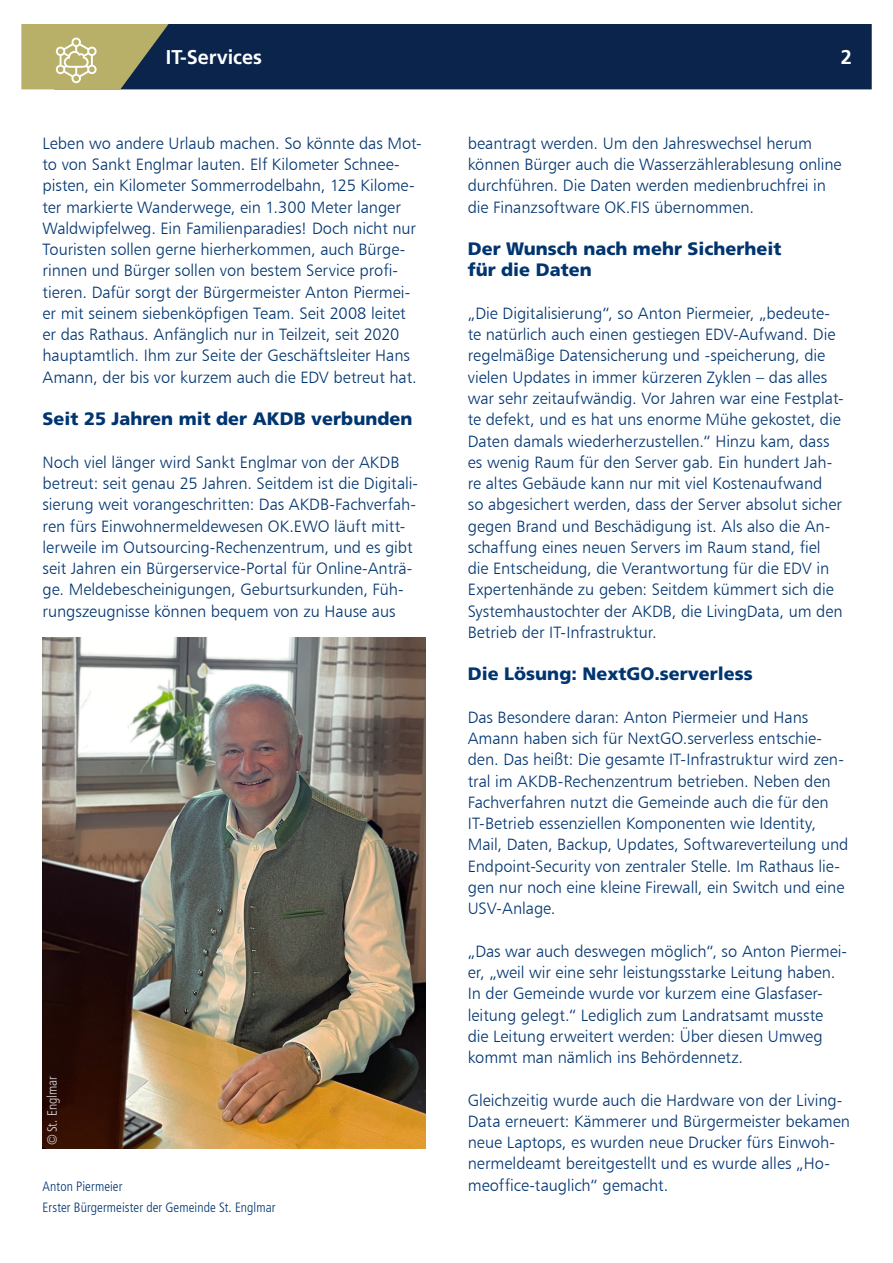
<style>
.page{position:relative;width:893px;height:1263px;background:#fff}
.page>*{position:absolute;margin:0;border:0;box-sizing:border-box;transform-origin:0 0}
.t1{font:700 19.95px "Frutiger LT Pro";color:#fff}
.head_between_12{font:900 18px/21.3px "Frutiger LT Pro";color:#003570}
.copy_11{font:16.5px/21.3px "Humanist 777 BT Light B";color:#003570}
.bu_9{font:300 condensed 13.5px "Frutiger LT Pro";letter-spacing:.005em;color:#003570}
.bu_9-2{font:300 condensed 13.5px "Frutiger LT Pro";color:#dadada}
</style>
<div class="page">
<div style="left:169px;top:24px;width:703px;height:65px;background:#0a244c"></div>
<svg style="left:21px;top:24px;width:148px;height:65px"></svg>
<img style="left:43px;top:638px;width:382px;height:510px">
<p class="t1" style="left:166px;top:45px;width:98px">IT-Services</p>
<p class="t1" style="left:841px;top:45px;width:13px">2</p>
<p class="copy_11" style="left:43px;top:132px;width:381px">Leben wo andere Urlaub machen. So könnte das Mot&shy;to von Sankt Englmar lauten. Elf Kilometer Schnee&shy;pisten, ein Kilometer Sommerrodelbahn, 125 Kilome&shy;ter markierte Wanderwege, ein 1.300 Meter langer Waldwipfelweg. Ein Familienparadies! Doch nicht nur Touristen sollen gerne hierherkommen, auch Bürge&shy;rinnen und Bürger sollen von bestem Service profi&shy;tieren. Dafür sorgt der Bürgermeister Anton Piermei&shy;er mit seinem siebenköpfigen Team. Seit 2008 leitet er das Rathaus. Anfänglich nur in Teilzeit, seit 2020 hauptamtlich. Ihm zur Seite der Geschäftsleiter Hans Amann, der bis vor kurzem auch die EDV betreut hat.</p>
<p class="head_between_12" style="left:43px;top:408px;width:371px">Seit 25 Jahren mit der AKDB verbunden</p>
<p class="copy_11" style="left:43px;top:451px;width:377px">Noch viel länger wird Sankt Englmar von der AKDB betreut: seit genau 25 Jahren. Seitdem ist die Digitali&shy;sierung weit vorangeschritten: Das AKDB-Fachverfah&shy;ren fürs Einwohnermeldewesen OK.EWO läuft mitt&shy;lerweile im Outsourcing-Rechenzentrum, und es gibt seit Jahren ein Bürgerservice-Portal für Online-Anträ&shy;ge. Meldebescheinigungen, Geburtsurkunden, Füh&shy;rungszeugnisse können bequem von zu Hause aus</p>
<p class="bu_9-2" style="left:44px;top:1145px;width:70px;rotate:-90deg">©St. Englmar</p>
<p class="copy_11" style="left:468px;top:132px;width:375px">beantragt werden. Um den Jahreswechsel herum können Bürger auch die Wasserzählerablesung online durchführen. Die Daten werden medienbruchfrei in die Finanzsoftware OK.FIS übernommen.</p>
<p class="head_between_12" style="left:468px;top:238px;width:315px">Der Wunsch nach mehr Sicherheit für die Daten</p>
<p class="copy_11" style="left:468px;top:302px;width:377px">„Die Digitalisierung“, so Anton Piermeier, „bedeute&shy;te natürlich auch einen gestiegen EDV-Aufwand. Die regelmäßige Datensicherung und -speicherung, die vielen Updates in immer kürzeren Zyklen – das alles war sehr zeitaufwändig. Vor Jahren war eine Festplat&shy;te defekt, und es hat uns enorme Mühe gekostet, die Daten damals wiederherzustellen.“ Hinzu kam, dass es wenig Raum für den Server gab. Ein hundert Jah&shy;re altes Gebäude kann nur mit viel Kostenaufwand<br>so abgesichert werden, dass der Server absolut sicher gegen Brand und Beschädigung ist. Als also die An&shy;schaffung eines neuen Servers im Raum stand, fiel die Entscheidung, die Verantwortung für die EDV in Expertenhände zu geben: Seitdem kümmert sich die Systemhaustochter der AKDB, die LivingData, um den Betrieb der IT-Infrastruktur.</p>
<p class="head_between_12" style="left:468px;top:663px;width:287px">Die Lösung: NextGO.serverless</p>
<p class="copy_11" style="left:468px;top:706px;width:382px">Das Besondere daran: Anton Piermeier und Hans Amann haben sich für NextGO.serverless entschie&shy;den. Das heißt: Die gesamte IT-Infrastruktur wird zen&shy;tral im AKDB-Rechenzentrum betrieben. Neben den Fachverfahren nutzt die Gemeinde auch die für den IT-Betrieb essenziellen Komponenten wie Identity, Mail, Daten, Backup, Updates, Softwareverteilung und Endpoint-Security von zentraler Stelle. Im Rathaus lie&shy;gen nur noch eine kleine Firewall, ein Switch und eine USV-Anlage.</p>
<p class="copy_11" style="left:468px;top:940px;width:381px">„Das war auch deswegen möglich“, so Anton Piermei&shy;er, „weil wir eine sehr leistungsstarke Leitung haben.<br>In der Gemeinde wurde vor kurzem eine Glasfaser&shy;leitung gelegt.“ Lediglich zum Landratsamt musste die Leitung erweitert werden: Über diesen Umweg kommt man nämlich ins Behördennetz.</p>
<p class="copy_11" style="left:468px;top:1089px;width:384px">Gleichzeitig wurde auch die Hardware von der Living-Data erneuert: Kämmerer und Bürgermeister bekamen neue Laptops, es wurden neue Drucker fürs Einwoh&shy;nermeldeamt bereitgestellt und es wurde alles „Ho-</p>
<p class="bu_9" style="left:43px;top:1178px;width:82px">Anton Piermeier</p>
<p class="copy_11" style="left:468px;top:1174px;width:202px">meoffice-tauglich“ gemacht.</p>
<p class="bu_9" style="left:43px;top:1199px;width:234px">Erster Bürgermeister der Gemeinde St. Englmar</p>
</div>
